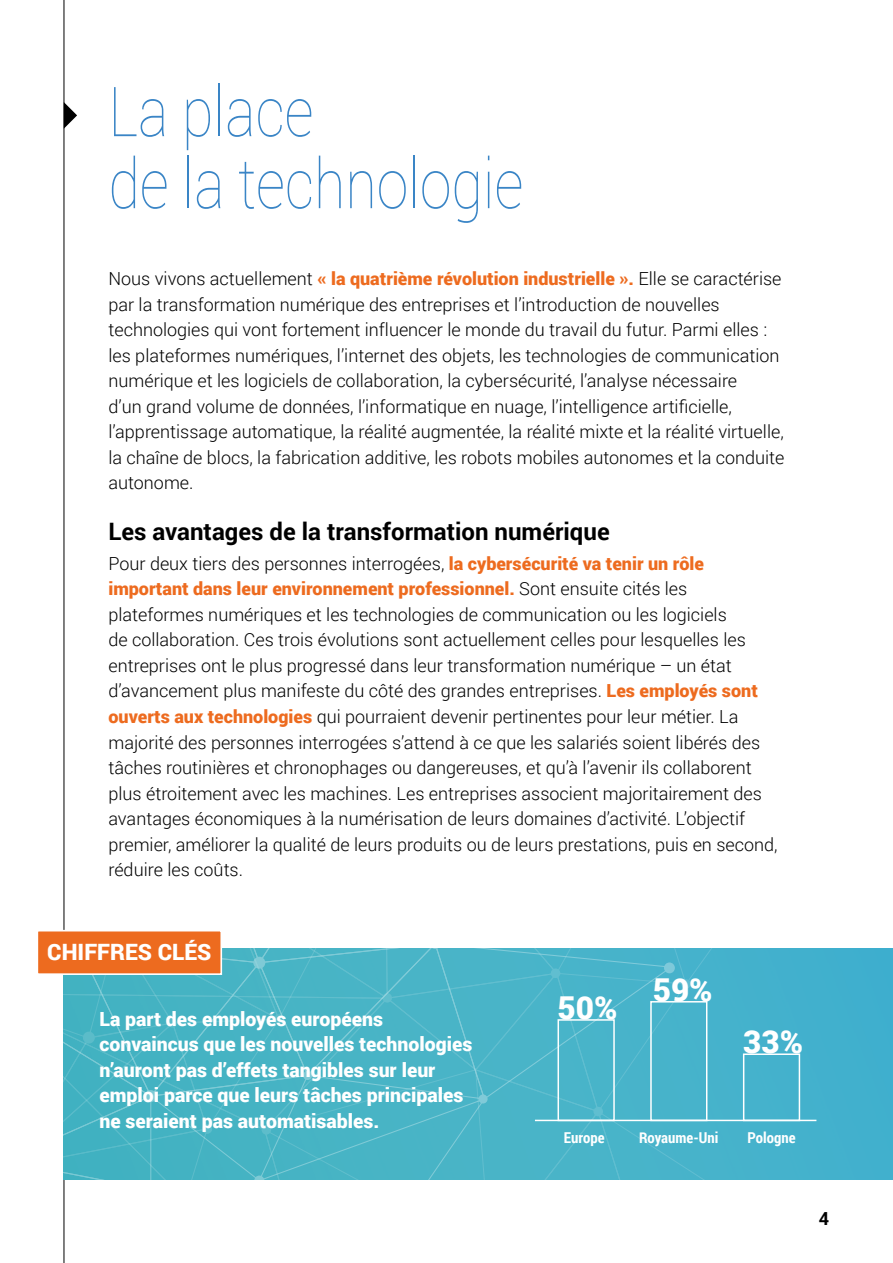
<style>
.page{position:relative;width:893px;height:1263px;background:#fff}
.page>*{position:absolute;margin:0;border:0;box-sizing:border-box;transform-origin:0 0}
.t1{font:100 69px/72px "Roboto";color:#3a85c6;scale:.83 1}
.t2{font:900 31.5px "Roboto";color:#fff}
.t3{font:700 24px "Roboto";color:#000}
.t4{font:900 22.5px "Roboto";color:#fff}
.t5{font:900 19.5px/25.5px "Roboto";color:#fff}
.t6{font:300 18px/25.5px "Roboto";color:#000}
.t7{font:700 18px "Roboto";color:#000}
.t8{font:700 15px "Roboto Condensed";color:#fff}
.s1{font-weight:900;color:#ed6b1f}
</style>
<div class="page">
<hr style="left:64px;top:0;width:1px;height:1263px;background:#000">
<svg style="left:64px;top:102px;width:13px;height:27px"></svg>
<div style="left:861px;top:948px;width:32px;height:231px;background:#3fafcd"></div>
<div style="left:64px;top:948px;width:797px;height:232px;background:#47b3c8"></div>
<svg style="left:382px;top:993px;width:10px;height:10px"></svg>
<div style="left:551px;top:968px;width:9px;height:10px;background:#60bed0;border-radius:50%"></div>
<svg style="left:681px;top:979px;width:10px;height:10px"></svg>
<div style="left:593px;top:1106px;width:10px;height:10px;background:#60bed0;border-radius:50%"></div>
<div style="left:261px;top:1125px;width:10px;height:10px;background:#5dbdcb;border-radius:50%"></div>
<div style="left:37px;top:931px;width:184px;height:43px;background:#ed6b1f"></div>
<div style="left:37px;top:930px;width:185px;height:45px;border:2px solid #fff"></div>
<div style="left:557px;top:1019px;width:58px;height:102px;border:2px solid #fff"></div>
<div style="left:650px;top:1001px;width:57px;height:120px;border:2px solid #fff"></div>
<div style="left:743px;top:1053px;width:57px;height:68px;border:2px solid #fff"></div>
<hr style="left:535px;top:1120px;width:281px;height:1px;background:#fff">
<h1 class="t1" style="left:108px;top:73px;width:501px">La place<br>de la technologie</h1>
<p class="t6" style="left:108px;top:265px;width:678px">Nous vivons actuellement <span class="s1">« la quatrième révolution industrielle ».</span> Elle se caractérise par la transformation numérique des entreprises et l’introduction de nouvelles technologies qui vont fortement influencer le monde du travail du futur. Parmi elles : les plateformes numériques, l’internet des objets, les technologies de communication numérique et les logiciels de collaboration, la cybersécurité, l’analyse nécessaire<br>d’un grand volume de données, l’informatique en nuage, l’intelligence artificielle, l’apprentissage automatique, la réalité augmentée, la réalité mixte et la réalité virtuelle, la chaîne de blocs, la fabrication additive, les robots mobiles autonomes et la conduite autonome.</p>
<h3 class="t3" style="left:108px;top:515px;width:503px">Les avantages de la transformation numérique</h3>
<p class="t6" style="left:108px;top:550px;width:671px">Pour deux tiers des personnes interrogées, <span class="s1">la cybersécurité va tenir un rôle important dans leur environnement professionnel.</span> Sont ensuite cités les plateformes numériques et les technologies de communication ou les logiciels<br>de collaboration. Ces trois évolutions sont actuellement celles pour lesquelles les entreprises ont le plus progressé dans leur transformation numérique – un état d’avancement plus manifeste du côté des grandes entreprises. <span class="s1">Les employés sont ouverts aux technologies</span> qui pourraient devenir pertinentes pour leur métier. La majorité des personnes interrogées s’attend à ce que les salariés soient libérés des tâches routinières et chronophages ou dangereuses, et qu’à l’avenir ils collaborent plus étroitement avec les machines. Les entreprises associent majoritairement des avantages économiques à la numérisation de leurs domaines d’activité. L’objectif premier, améliorer la qualité de leurs produits ou de leurs prestations, puis en second, réduire les coûts.</p>
<p class="t4" style="left:47px;top:936px;width:166px">CHIFFRES CLÉS</p>
<p class="t5" style="left:99px;top:1005px;width:374px">La part des employés européens convaincus que les nouvelles technologies n’auront pas d’effets tangibles sur leur emploi parce que leurs tâches principales ne seraient pas automatisables.</p>
<h2 class="t2" style="left:557px;top:986px;width:61px">50%</h2>
<h2 class="t2" style="left:653px;top:967px;width:61px">59%</h2>
<h2 class="t2" style="left:743px;top:1020px;width:61px">33%</h2>
<p class="t8" style="left:564px;top:1127px;width:42px">Europe</p>
<p class="t8" style="left:639px;top:1127px;width:81px">Royaume-Uni</p>
<p class="t8" style="left:747px;top:1127px;width:50px">Pologne</p>
<p class="t7" style="left:819px;top:1205px;width:12px">4</p>
</div>
